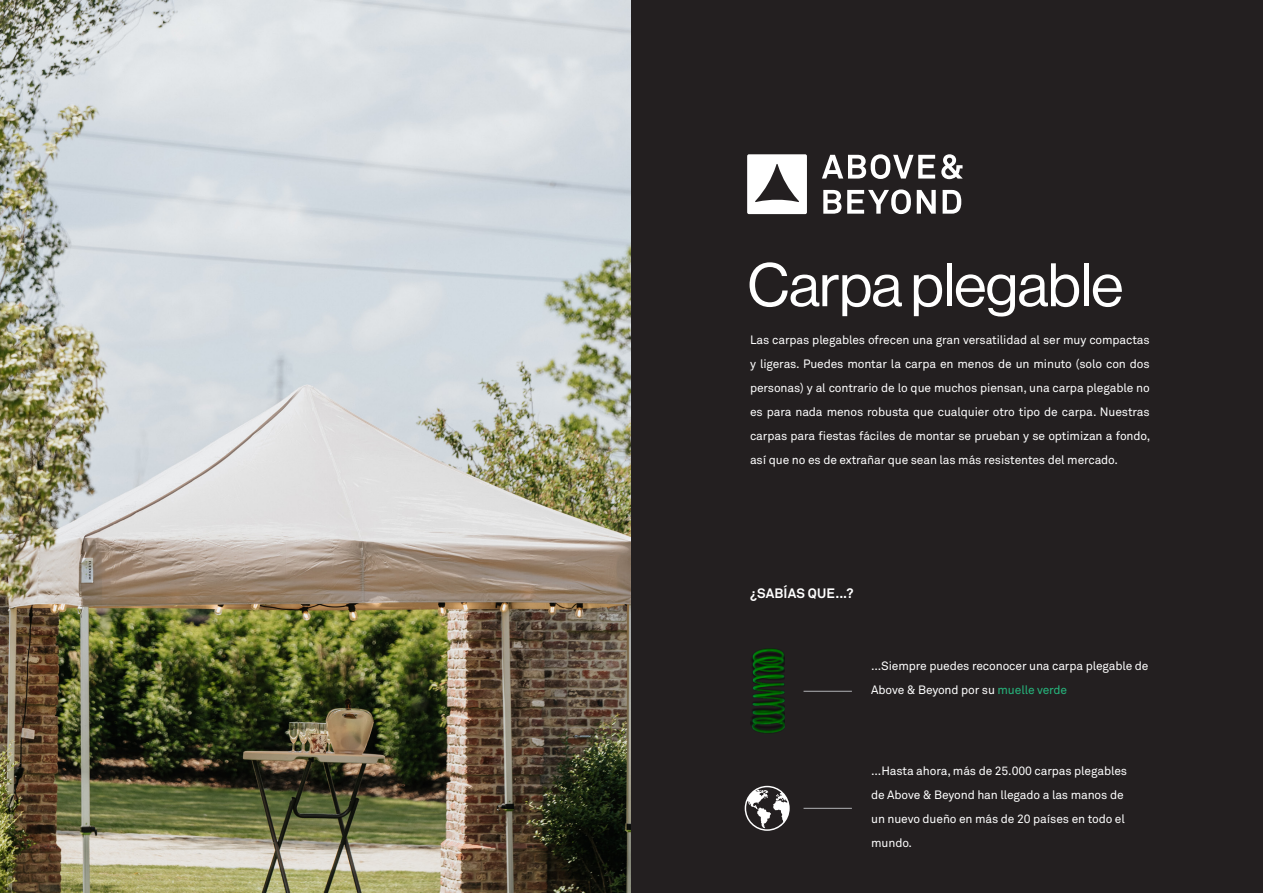
<style>
.page{position:relative;width:1263px;height:893px;background:#fff}
.page>*{position:absolute;margin:0;border:0;box-sizing:border-box;transform-origin:0 0}
.t1{font:60px "N Haas Grotesk DS Pro 55 Rg";letter-spacing:-.01em;color:#fff}
.Subtitel{font:700 13.5px "Akkurat Std";letter-spacing:.01em;color:#fff}
.Inleiding{font:12px/24px "Akkurat Std";letter-spacing:-.01em;color:#fff}
.s1{color:#26b67d}
</style>
<div class="page">
<img style="left:0;top:0;width:631px;height:893px">
<div style="left:631px;top:0;width:632px;height:893px;background:#231f20"></div>
<img style="left:750px;top:648px;width:34px;height:86px">
<hr style="left:803px;top:691px;width:49px;height:1px;background:#b2b3b7">
<hr style="left:803px;top:808px;width:49px;height:1px;background:#b2b3b7">
<svg style="left:745px;top:786px;width:45px;height:45px"></svg>
<svg style="left:822px;top:154px;width:141px;height:60px"></svg>
<svg style="left:747px;top:154px;width:60px;height:60px"></svg>
<p class="t1" style="left:747px;top:251px;width:378px">Carpa plegable</p>
<p class="Inleiding" style="left:750px;top:328px;width:402px;text-align:justify">Las carpas plegables ofrecen una gran versatilidad al ser muy compactas y ligeras. Puedes montar la carpa en menos de un minuto (solo con dos personas) y al contrario de lo que muchos piensan, una carpa plegable no es para nada menos robusta que cualquier otro tipo de carpa. Nuestras carpas para fiestas fáciles de montar se prueban y se optimizan a fondo, así que no es de extrañar que sean las más resistentes del mercado.</p>
<p class="Subtitel" style="left:750px;top:585px;width:105px">¿SABÍAS QUE...?</p>
<p class="Inleiding" style="left:871px;top:654px;width:279px">...Siempre puedes reconocer una carpa plegable de<br>Above &amp; Beyond por su <span class="s1">muelle verde</span></p>
<p class="Inleiding" style="left:871px;top:759px;width:257px">...Hasta ahora, más de 25.000 carpas plegables de Above &amp; Beyond han llegado a las manos de un nuevo dueño en más de 20 países en todo el mundo.</p>
</div>
